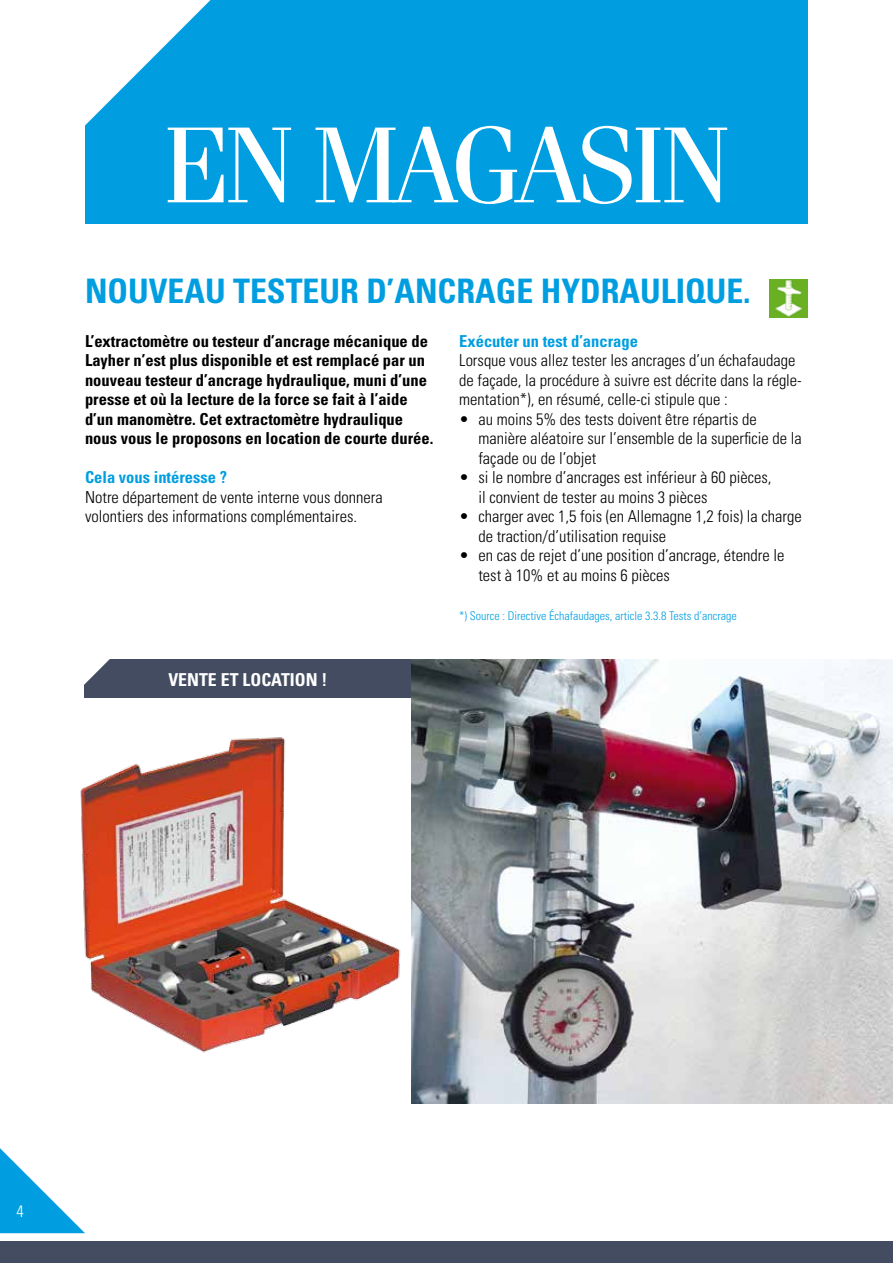
<style>
.page{position:relative;width:893px;height:1263px;background:#fff}
.page>*{position:absolute;margin:0;border:0;box-sizing:border-box;transform-origin:0 0}
.t1{font:108px "Fenice Pro ITC";letter-spacing:-.05em;color:#fff}
.t2{font:700 condensed 33.75px "Univers";color:#009ee0}
.t3{font:700 condensed 17.85px "Univers";color:#fff}
.t4{font:300 condensed 16.5px/19.5px "Univers";color:#000}
.t5{font:700 condensed 16.5px/19.5px "Univers";color:#000}
.t6{font:700 condensed 16.5px "Univers";color:#009ee0}
.t7{font:300 condensed 16.5px "Univers";color:#fff}
.t8{font:300 condensed 12px "Univers";color:#009ee0}
</style>
<div class="page">
<svg style="left:0;top:1148px;width:85px;height:85px"></svg>
<div style="left:0;top:1242px;width:893px;height:21px;background:#444c61"></div>
<div style="left:85px;top:0;width:723px;height:223px;background:#009ee0"></div>
<svg style="left:85px;top:0;width:125px;height:126px"></svg>
<img style="left:770px;top:279px;width:38px;height:38px">
<div style="left:85px;top:659px;width:326px;height:39px;background:#444c61"></div>
<svg style="left:84px;top:659px;width:26px;height:29px"></svg>
<img style="left:411px;top:659px;width:482px;height:444px">
<img style="left:80px;top:737px;width:321px;height:316px">
<h1 class="t1" style="left:163px;top:99px;width:568px">EN MAGASIN</h1>
<h2 class="t2" style="left:85px;top:271px;width:667px">NOUVEAU TESTEUR D’ANCRAGE HYDRAULIQUE.</h2>
<p class="t5" style="left:85px;top:331px;width:350px">L’extractomètre ou testeur d’ancrage mécanique de Layher n’est plus disponible et est remplacé par un nouveau testeur d’ancrage hydraulique, muni d’une presse et où la lecture de la force se fait à l’aide d’un manomètre. Cet extractomètre hydraulique nous vous le proposons en location de courte durée.</p>
<p class="t6" style="left:85px;top:467px;width:144px">Cela vous intéresse ?</p>
<p class="t4" style="left:85px;top:487px;width:299px">Notre département de vente interne vous donnera volontiers des informations complémentaires.</p>
<p class="t3" style="left:168px;top:668px;width:161px">VENTE ET LOCATION !</p>
<p class="t6" style="left:459px;top:331px;width:180px">Exécuter un test d’ancrage</p>
<p class="t4" style="left:459px;top:350px;width:344px">Lorsque vous allez tester les ancrages d’un échafaudage de façade, la procédure à suivre est décrite dans la régle&shy;mentation*), en résumé, celle-ci stipule que :</p>
<p class="t4" style="left:478px;top:409px;width:325px;text-indent:-19px">• au moins 5% des tests doivent être répartis de manière aléatoire sur l’ensemble de la superficie de la façade ou de l’objet</p>
<p class="t4" style="left:478px;top:467px;width:295px;text-indent:-19px">• si le nombre d’ancrages est inférieur à 60 pièces, il convient de tester au moins 3 pièces</p>
<p class="t4" style="left:478px;top:506px;width:325px;text-indent:-19px">• charger avec 1,5 fois (en Allemagne 1,2 fois) la charge de traction/d’utilisation requise</p>
<p class="t4" style="left:478px;top:545px;width:307px;text-indent:-19px">• en cas de rejet d’une position d’ancrage, étendre le test à 10% et au moins 6 pièces</p>
<p class="t8" style="left:459px;top:608px;width:279px">*) Source : Directive Échafaudages, article 3.3.8 Tests d’ancrage</p>
<p class="t7" style="left:17px;top:1202px;width:9px">4</p>
</div>
